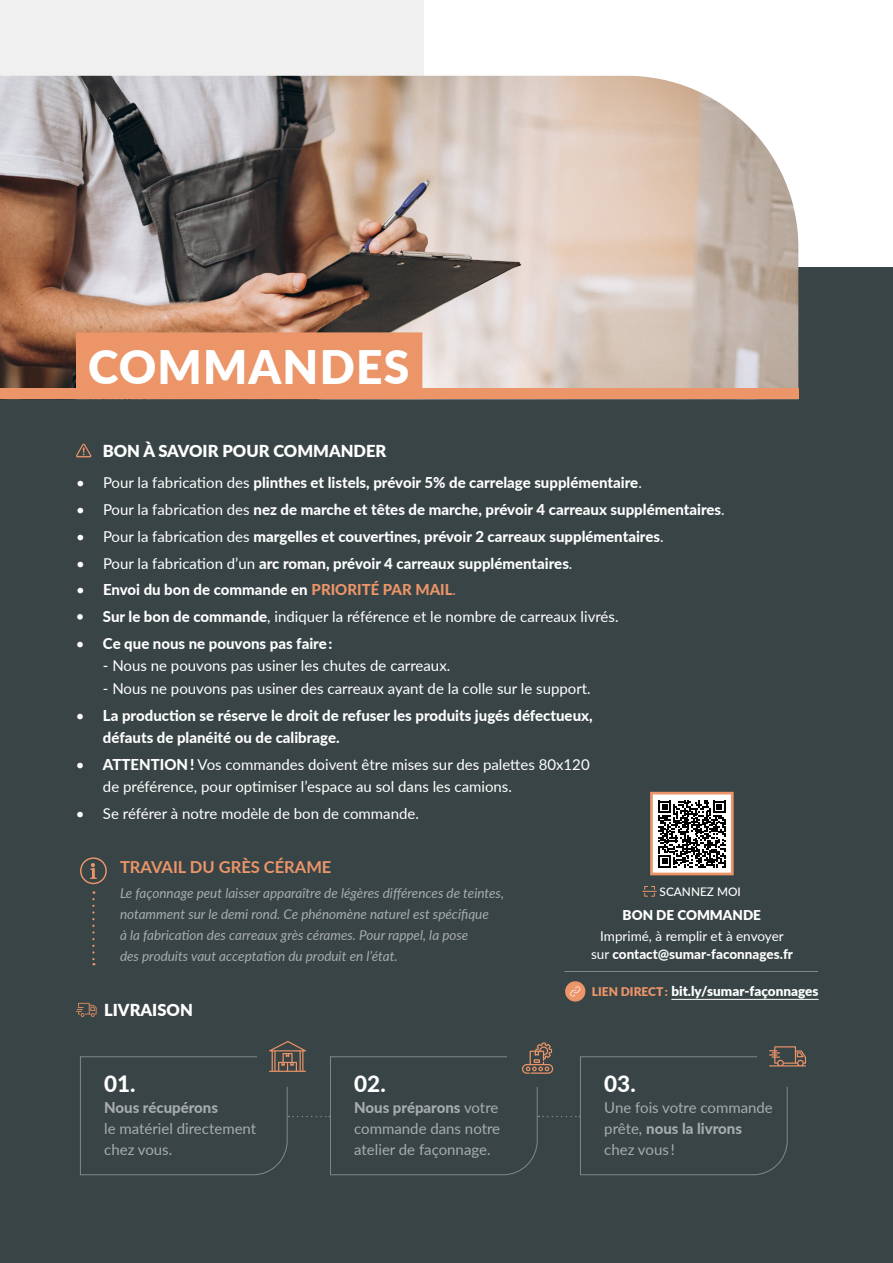
<style>
.page{position:relative;width:893px;height:1263px;background:#fff}
.page>*{position:absolute;margin:0;border:0;box-sizing:border-box;transform-origin:0 0}
.t1{font:900 46.2px "Lato";letter-spacing:.025em;color:#fff}
.t2{font:800 22.5px "Lato";color:#fff}
.t3{font:900 16.5px "Lato";color:#fff}
.t4{font:700 16.5px "Lato";color:#eb9569}
.t5{font:800 15px/22.5px "Lato";color:#fff}
.t6{font:15px/22.5px "Lato";color:#fff}
.t7{font:15px/21px "Lato";color:#a7acaf}
.t8{font:800 15px "Lato";color:#a7acaf}
.t9{font:italic 13.5px/21px "Lato";color:#a7acaf}
.t10{font:13.5px/18px "Lato";color:#fff;text-align:center}
.t11{font:900 13.5px "Lato";color:#fff}
.t12{font:500 11.85px "Lato";color:#fff}
.s1{font-weight:400}
.s2{color:#eb9569}
.s3{font-weight:400;color:#eb9569}
.s4{font-weight:800}
.s5{font-size:12px;color:#eb9569}
</style>
<div class="page">
<div style="left:0;top:0;width:423px;height:553px;background:#f0f0f0"></div>
<div style="left:0;top:268px;width:893px;height:995px;background:#394446"></div>
<svg style="left:76px;top:444px;width:15px;height:13px"></svg>
<svg style="left:76px;top:1003px;width:21px;height:14px"></svg>
<svg style="left:80px;top:857px;width:27px;height:27px"></svg>
<svg style="left:92px;top:891px;width:3px;height:74px"></svg>
<img style="left:0;top:76px;width:798px;height:313px">
<div style="left:0;top:389px;width:798px;height:10px;background:#eb9569"></div>
<div style="left:76px;top:332px;width:346px;height:67px;background:#eb9569"></div>
<svg style="left:80px;top:1041px;width:726px;height:134px"></svg>
<hr style="left:671px;top:999px;width:148px;height:1px;background:#fff">
<div style="left:565px;top:981px;width:20px;height:20px;background:#eb9569;border-radius:50%"></div>
<svg style="left:569px;top:981px;width:12px;height:16px"></svg>
<hr style="left:564px;top:971px;width:254px;height:1px;background:#80888b">
<svg style="left:642px;top:886px;width:15px;height:11px"></svg>
<div style="left:650px;top:792px;width:84px;height:83px;background:#fff;border:3px solid #eb9569"></div>
<svg style="left:658px;top:801px;width:68px;height:67px"></svg>
<h1 class="t1" style="left:88px;top:332px;width:323px">COMMANDES</h1>
<p class="t3" style="left:103px;top:439px;width:285px">BON À SAVOIR POUR COMMANDER</p>
<p class="t5" style="left:76px;top:471px;width:567px"><span class="s1">• Pour la fabrication des</span> plinthes et listels, prévoir 5% de carrelage supplémentaire<span class="s1">.</span></p>
<p class="t5" style="left:76px;top:498px;width:650px"><span class="s1">• Pour la fabrication des</span> nez de marche et têtes de marche, prévoir 4 carreaux supplémentaires<span class="s1">.</span></p>
<p class="t5" style="left:76px;top:524px;width:589px"><span class="s1">• Pour la fabrication des</span> margelles et couvertines, prévoir 2 carreaux supplémentaires<span class="s1">.</span></p>
<p class="t5" style="left:76px;top:551px;width:498px"><span class="s1">• Pour la fabrication d’un</span> arc roman, prévoir 4 carreaux supplémentaires<span class="s1">.</span></p>
<p class="t5" style="left:76px;top:578px;width:382px"><span class="s1">•</span> Envoi du bon de commande en <span class="s2">PRIORITÉ PAR MAIL</span><span class="s3">.</span></p>
<p class="t6" style="left:76px;top:605px;width:544px">• <span class="s4">Sur le bon de commande</span>, indiquer la référence et le nombre de carreaux livrés.</p>
<p class="t5" style="left:76px;top:631px;width:258px"><span class="s1">•</span> Ce que nous ne pouvons pas faire :</p>
<p class="t6" style="left:103px;top:654px;width:349px">- Nous ne pouvons pas usiner les chutes de carreaux.</p>
<p class="t6" style="left:103px;top:676px;width:489px">- Nous ne pouvons pas usiner des carreaux ayant de la colle sur le support.</p>
<p class="t5" style="left:103px;top:703px;width:491px;text-indent:-27px"><span class="s1">•</span> La production se réserve le droit de refuser les produits jugés défectueux, défauts de planéité ou de calibrage.</p>
<p class="t6" style="left:103px;top:752px;width:488px;text-indent:-27px">• <span class="s4">ATTENTION !</span> Vos commandes doivent être mises sur des palettes 80x120 de préférence, pour optimiser l’espace au sol dans les camions.</p>
<p class="t6" style="left:76px;top:802px;width:344px">• Se référer à notre modèle de bon de commande.</p>
<p class="t4" style="left:120px;top:855px;width:213px">TRAVAIL DU GRÈS CÉRAME</p>
<p class="t9" style="left:120px;top:882px;width:386px">Le façonnage peut laisser apparaître de légères différences de teintes, notamment sur le demi rond. Ce phénomène naturel est spécifique<br>à la fabrication des carreaux grès cérames. Pour rappel, la pose<br>des produits vaut acceptation du produit en l’état.</p>
<p class="t3" style="left:104px;top:997px;width:90px">LIVRAISON</p>
<h2 class="t2" style="left:104px;top:1067px;width:33px">01.</h2>
<p class="t8" style="left:104px;top:1096px;width:115px">Nous récupérons</p>
<p class="t7" style="left:104px;top:1117px;width:154px">le matériel directement chez vous.</p>
<h2 class="t2" style="left:354px;top:1067px;width:33px">02.</h2>
<p class="t7" style="left:354px;top:1096px;width:147px;text-align:justify"><span class="s4">Nous préparons</span> votre commande dans notre atelier de façonnage.</p>
<p class="t12" style="left:660px;top:883px;width:83px">SCANNEZ MOI</p>
<p class="t11" style="left:623px;top:905px;width:140px">BON DE COMMANDE</p>
<p class="t10" style="left:591px;top:926px;width:203px">Imprimé, à remplir et à envoyer sur <span class="s4">contact@sumar-faconnages.fr</span></p>
<p class="t11" style="left:592px;top:981px;width:228px"><span class="s5">LIEN DIRECT :</span> bit.ly/sumar-façonnages</p>
<h2 class="t2" style="left:604px;top:1067px;width:33px">03.</h2>
<p class="t7" style="left:604px;top:1096px;width:170px">Une fois votre commande prête, <span class="s4">nous la livrons </span>chez vous !</p>
</div>
